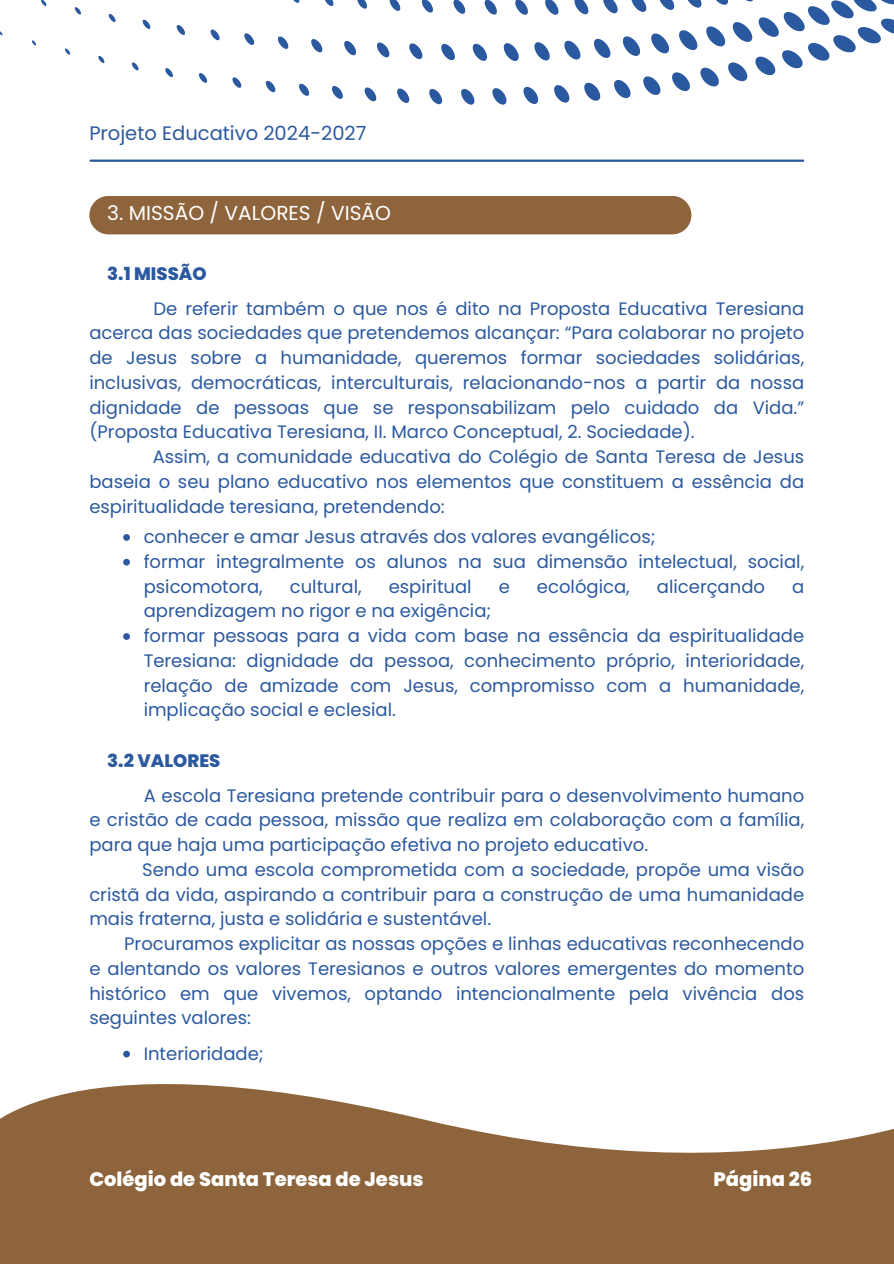
<style>
.page{position:relative;width:894px;height:1264px;background:#fff}
.page>*{position:absolute;margin:0;border:0;box-sizing:border-box;transform-origin:0 0}
.t1{font:20.1px "Poppins";color:#fff}
.t2{font:800 19.5px "Poppins";color:#fff}
.t3{font:19.5px "Poppins";color:#2b599f}
.t4{font:18px/24.8px "Poppins";color:#2b599f;text-align:justify}
.t5{font:800 18px "Poppins";color:#2b599f}
</style>
<div class="page">
<svg style="left:0;top:1057px;width:893px;height:206px;fill:#8d643b"></svg>
<svg style="left:31px;top:40px;width:6px;height:6px"></svg>
<svg style="left:65px;top:48px;width:6px;height:7px"></svg>
<svg style="left:98px;top:55px;width:7px;height:8px"></svg>
<svg style="left:131px;top:62px;width:8px;height:9px"></svg>
<svg style="left:165px;top:68px;width:8px;height:9px"></svg>
<svg style="left:199px;top:73px;width:9px;height:10px"></svg>
<svg style="left:41px;top:0;width:6px;height:6px"></svg>
<svg style="left:74px;top:7px;width:7px;height:8px"></svg>
<svg style="left:108px;top:14px;width:8px;height:9px"></svg>
<svg style="left:142px;top:19px;width:9px;height:10px"></svg>
<svg style="left:176px;top:25px;width:9px;height:10px"></svg>
<svg style="left:210px;top:29px;width:10px;height:12px"></svg>
<svg style="left:232px;top:0;width:661px;height:105px"></svg>
<hr style="left:90px;top:159px;width:712px;height:3px;background:#2b599f">
<div style="left:89px;top:196px;width:602px;height:38px;background:#8d643b;border-radius:19px"></div>
<svg style="left:123px;top:534px;width:7px;height:7px"></svg>
<svg style="left:123px;top:559px;width:7px;height:6px"></svg>
<svg style="left:123px;top:633px;width:7px;height:7px"></svg>
<svg style="left:123px;top:1050px;width:7px;height:7px"></svg>
<h1 class="t3" style="left:89px;top:119px;width:278px">Projeto Educativo 2024-2027</h1>
<h4 class="t1" style="left:107px;top:199px;width:285px">3. MISSÃO / VALORES / VISÃO</h4>
<p class="t5" style="left:107px;top:261px;width:101px">3.1 MISSÃO</p>
<p class="t4" style="left:89px;top:296px;width:716px;text-indent:64px">De referir também o que nos é dito na Proposta Educativa Teresiana acerca das sociedades que pretendemos alcançar: “Para colaborar no projeto de Jesus sobre a humanidade, queremos formar sociedades solidárias, inclusivas, democráticas, interculturais, relacionando-nos a partir da nossa dignidade de pessoas que se responsabilizam pelo cuidado da Vida.” (Proposta Educativa Teresiana, II. Marco Conceptual, 2. Sociedade).</p>
<p class="t4" style="left:89px;top:444px;width:716px;text-indent:63px">Assim, a comunidade educativa do Colégio de Santa Teresa de Jesus baseia o seu plano educativo nos elementos que constituem a essência da espiritualidade teresiana, pretendendo:</p>
<p class="t4" style="left:144px;top:524px;width:513px">conhecer e amar Jesus através dos valores evangélicos;</p>
<p class="t4" style="left:144px;top:549px;width:662px">formar integralmente os alunos na sua dimensão intelectual, social, psicomotora,</p>
<p class="t4" style="left:290px;top:574px;width:73px">cultural,</p>
<p class="t4" style="left:388px;top:574px;width:84px">espiritual</p>
<p class="t4" style="left:498px;top:574px;width:13px">e</p>
<p class="t4" style="left:537px;top:574px;width:94px">ecológica,</p>
<p class="t4" style="left:656px;top:574px;width:110px">alicerçando</p>
<p class="t4" style="left:791px;top:574px;width:14px">a</p>
<p class="t4" style="left:144px;top:598px;width:349px">aprendizagem no rigor e na exigência;</p>
<h4 class="t4" style="left:144px;top:623px;width:662px">formar pessoas para a vida com base na essência da espiritualidade Teresiana: dignidade da pessoa, conhecimento próprio, interioridade, relação de amizade com Jesus, compromisso com a humanidade, implicação social e eclesial.</h4>
<p class="t5" style="left:107px;top:748px;width:115px">3.2 VALORES</p>
<p class="t4" style="left:89px;top:782px;width:716px;text-indent:55px">A escola Teresiana pretende contribuir para o desenvolvimento humano e cristão de cada pessoa, missão que realiza em colaboração com a família, para que haja uma participação efetiva no projeto educativo.</p>
<p class="t4" style="left:89px;top:857px;width:716px;text-indent:53px">Sendo uma escola comprometida com a sociedade, propõe uma visão cristã da vida, aspirando a contribuir para a construção de uma humanidade mais fraterna, justa e solidária e sustentável.</p>
<p class="t4" style="left:89px;top:931px;width:716px;text-indent:35px">Procuramos explicitar as nossas opções e linhas educativas reconhecendo e alentando os valores Teresianos e outros valores emergentes do momento histórico em que vivemos, optando intencionalmente pela vivência dos seguintes valores:</p>
<p class="t4" style="left:144px;top:1041px;width:121px">Interioridade;</p>
<p class="t2" style="left:89px;top:1165px;width:335px">Colégio de Santa Teresa de Jesus</p>
<h3 class="t2" style="left:713px;top:1165px;width:100px">Página 26</h3>
</div>
